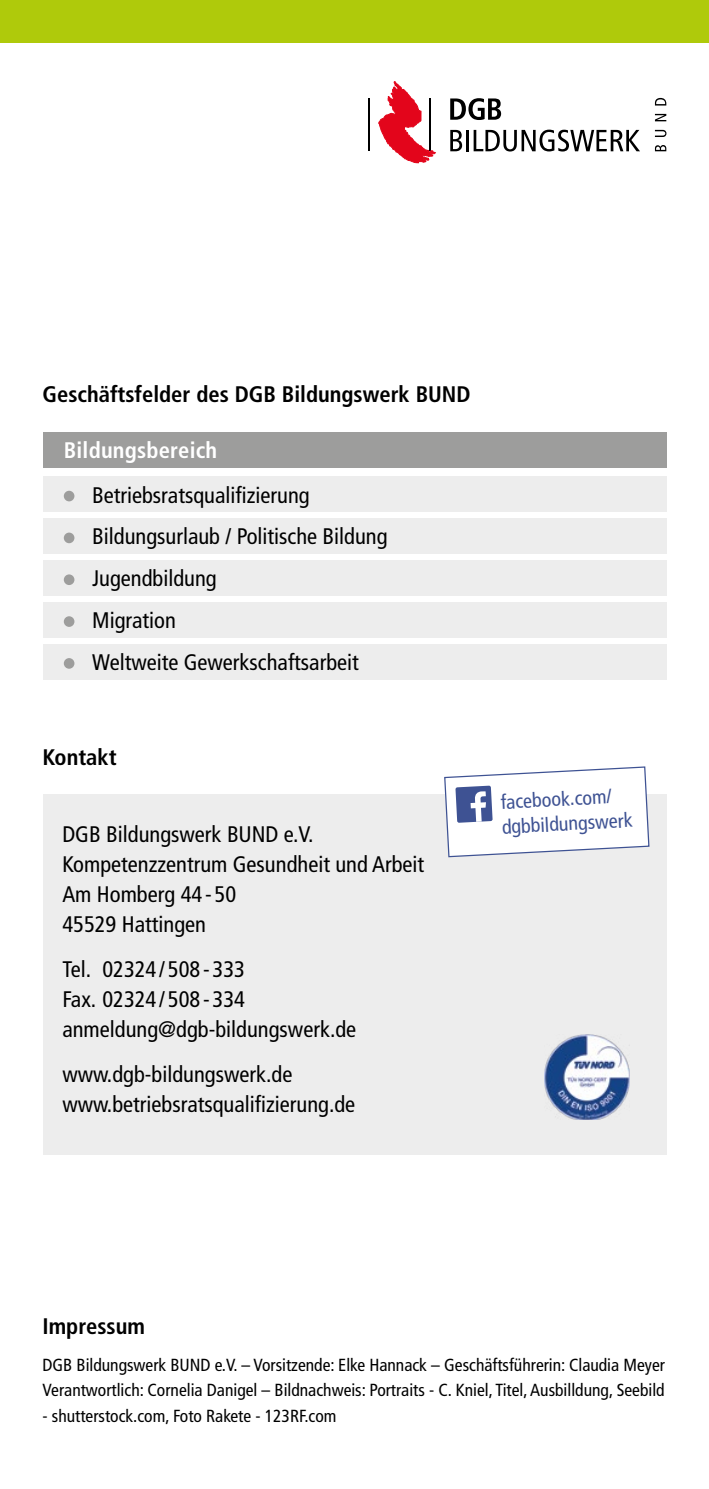
<style>
.page{position:relative;width:709px;height:1489px;background:#fff}
.page>*{position:absolute;margin:0;border:0;box-sizing:border-box;transform-origin:0 0}
.t1{font:condensed 22.5px/30px "Frutiger";color:#000}
.t2{font:700 condensed 22.5px "Frutiger";color:#000}
.t3{font:700 condensed 22.5px "Frutiger";letter-spacing:.01em;color:#fff}
.t4{font:condensed 20px/25px "Frutiger";color:#3e5293}
.t5{font:condensed 17.5px/25px "Frutiger";color:#000}
</style>
<div class="page">
<div style="left:0;top:0;width:709px;height:43px;background:#afca0b"></div>
<div style="left:43px;top:794px;width:623px;height:360px;background:#ededed"></div>
<svg style="left:444px;top:766px;width:206px;height:92px"></svg>
<svg style="left:450px;top:130px;width:12px;height:21px"></svg>
<hr style="left:466px;top:130px;width:3px;height:21px;background:#000">
<svg style="left:473px;top:130px;width:167px;height:21px"></svg>
<svg style="left:450px;top:98px;width:51px;height:22px"></svg>
<svg style="left:655px;top:145px;width:11px;height:6px"></svg>
<svg style="left:655px;top:130px;width:11px;height:7px"></svg>
<svg style="left:655px;top:114px;width:11px;height:7px"></svg>
<svg style="left:655px;top:98px;width:11px;height:7px"></svg>
<hr style="left:369px;top:98px;width:1px;height:53px;background:#000">
<svg style="left:378px;top:81px;width:57px;height:82px"></svg>
<img style="left:544px;top:1034px;width:85px;height:85px">
<div style="left:43px;top:432px;width:623px;height:35px;background:#9d9d9c"></div>
<div style="left:43px;top:476px;width:623px;height:36px;background:#ededed"></div>
<div style="left:64px;top:490px;width:10px;height:11px;background:#9d9d9c;border-radius:50%"></div>
<div style="left:43px;top:518px;width:623px;height:35px;background:#ededed"></div>
<div style="left:64px;top:532px;width:10px;height:11px;background:#9d9d9c;border-radius:50%"></div>
<div style="left:43px;top:560px;width:623px;height:35px;background:#ededed"></div>
<div style="left:64px;top:574px;width:10px;height:11px;background:#9d9d9c;border-radius:50%"></div>
<div style="left:43px;top:602px;width:623px;height:35px;background:#ededed"></div>
<div style="left:64px;top:616px;width:10px;height:11px;background:#9d9d9c;border-radius:50%"></div>
<div style="left:43px;top:643px;width:623px;height:36px;background:#ededed"></div>
<div style="left:64px;top:658px;width:10px;height:10px;background:#9d9d9c;border-radius:50%"></div>
<p class="t2" style="left:43px;top:380px;width:429px">Geschäftsfelder des DGB Bildungswerk BUND</p>
<p class="t3" style="left:64px;top:437px;width:155px">Bildungsbereich</p>
<p class="t1" style="left:92px;top:474px;width:297px;line-height:41.8px">Betriebsratsqualifizierung<br>Bildungsurlaub / Politische Bildung<br>Jugendbildung<br>Migration<br>Weltweite Gewerkschaftsarbeit</p>
<p class="t2" style="left:43px;top:744px;width:76px">Kontakt</p>
<p class="t1" style="left:62px;top:819px;width:363px">DGB Bildungswerk BUND e.V.<br>Kompetenzzentrum Gesundheit und Arbeit<br>Am Homberg 44 - 50<br>45529 Hattingen</p>
<p class="t1" style="left:62px;top:954px;width:295px">Tel. 02324 / 508 - 333<br>Fax. 02324 / 508 - 334 anmeldung@dgb-bildungswerk.de</p>
<p class="t1" style="left:62px;top:1059px;width:294px">www.dgb-bildungswerk.de www.betriebsratsqualifizierung.de</p>
<p class="t4" style="left:500px;top:789px;width:132px;rotate:-3deg">facebook.com/ dgbbildungswerk</p>
<p class="t2" style="left:43px;top:1312px;width:104px">Impressum</p>
<p class="t5" style="left:43px;top:1352px;width:624px">DGB Bildungswerk BUND e.V. – Vorsitzende: Elke Hannack – Geschäftsführerin: Claudia Meyer<br>Verantwortlich: Cornelia Danigel – Bildnachweis: Portraits - C. Kniel, Titel, Ausbilldung, Seebild</p>
<p class="t5" style="left:43px;top:1402px;width:295px">- shutterstock.com, Foto Rakete - 123RF.com</p>
</div>
